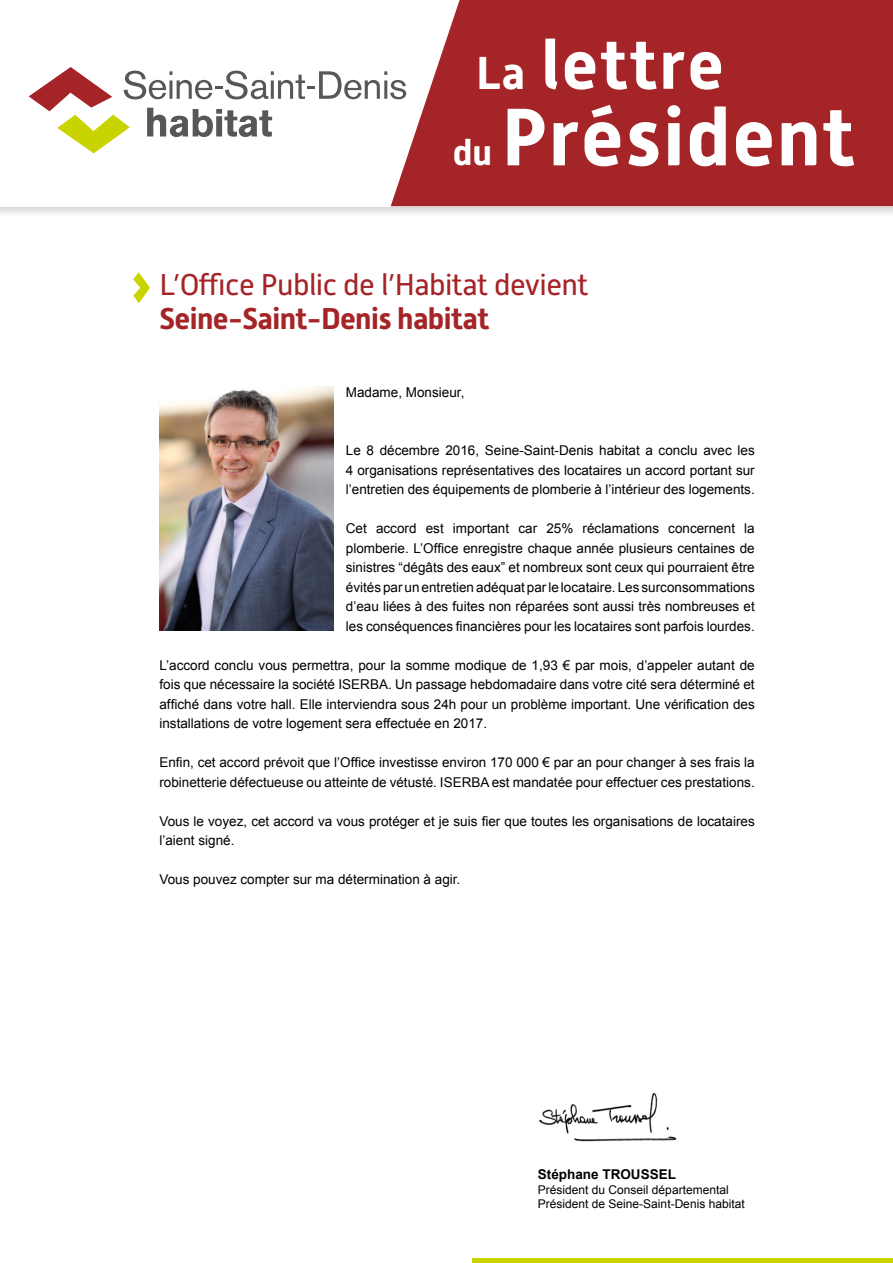
<style>
.page{position:relative;width:893px;height:1263px;background:#fff}
.page>*{position:absolute;margin:0;border:0;box-sizing:border-box;transform-origin:0 0}
.t1{font:700 81px "Alwyn New";letter-spacing:.02em;color:#fff}
.t2{font:700 69.15px "Alwyn New";letter-spacing:.03em;color:#fff}
.t3{font:700 46.05px "Alwyn New";color:#fff}
.t4{font:700 36px "Alwyn New";color:#fff}
.t5{font:30px "Alwyn New";letter-spacing:-.02em;color:#a52428}
.t6{font:700 30px "Alwyn New";letter-spacing:-.02em;color:#a52428}
.t7{font:13.5px/19.5px "Arial";color:#000;text-align:justify}
.t8{font:700 13.5px "Arial";color:#000}
.t9{font:12px/14.4px "Arial";color:#000}
</style>
<div class="page">
<div style="left:0;top:0;width:893px;height:218px;background:#000;opacity:.2"></div>
<div style="left:0;top:0;width:893px;height:206px;background:#fff"></div>
<hr style="left:472px;top:1259px;width:421px;height:4px;background:#c8d300">
<div style="left:391px;top:0;width:502px;height:206px;background:#a52428"></div>
<img style="left:159px;top:387px;width:174px;height:244px">
<svg style="left:133px;top:272px;width:17px;height:31px"></svg>
<svg style="left:29px;top:67px;width:377px;height:86px"></svg>
<img style="left:539px;top:1092px;width:138px;height:50px">
<h2 class="t2" style="left:541px;top:25px;width:184px">lettre</h2>
<h1 class="t1" style="left:501px;top:90px;width:355px">Président</h1>
<h3 class="t3" style="left:476px;top:46px;width:50px">La</h3>
<h3 class="t4" style="left:453px;top:132px;width:41px">du</h3>
<h3 class="t5" style="left:159px;top:268px;width:431px">L’Office Public de l’Habitat devient</h3>
<h3 class="t6" style="left:159px;top:302px;width:331px">Seine-Saint-Denis habitat</h3>
<p class="t7" style="left:346px;top:382px;width:120px">Madame, Monsieur,</p>
<p class="t7" style="left:346px;top:441px;width:410px">Le 8 décembre 2016, Seine-Saint-Denis habitat a conclu avec les 4 organisations représentatives des locataires un accord portant sur l’entretien des équipements de plomberie à l’intérieur des logements.</p>
<p class="t7" style="left:346px;top:519px;width:410px">Cet accord est important car 25% réclamations concernent la plomberie. L’Office enregistre chaque année plusieurs centaines de sinistres “dégâts des eaux” et nombreux sont ceux qui pourraient être évités par un entretien adéquat par le locataire. Les surconsommations d’eau liées à des fuites non réparées sont aussi très nombreuses et les conséquences financières pour les locataires sont parfois lourdes.</p>
<p class="t7" style="left:159px;top:655px;width:597px">L’accord conclu vous permettra, pour la somme modique de 1,93 € par mois, d’appeler autant de fois que nécessaire la société ISERBA. Un passage hebdomadaire dans votre cité sera déterminé et affiché dans votre hall. Elle interviendra sous 24h pour un problème important. Une vérification des installations de votre logement sera effectuée en 2017.</p>
<p class="t7" style="left:159px;top:753px;width:597px">Enfin, cet accord prévoit que l’Office investisse environ 170 000 € par an pour changer à ses frais la robinetterie défectueuse ou atteinte de vétusté. ISERBA est mandatée pour effectuer ces prestations.</p>
<p class="t7" style="left:159px;top:811px;width:597px">Vous le voyez, cet accord va vous protéger et je suis fier que toutes les organisations de locataires l’aient signé.</p>
<p class="t7" style="left:159px;top:870px;width:302px">Vous pouvez compter sur ma détermination à agir.</p>
<p class="t8" style="left:538px;top:1165px;width:140px">Stéphane TROUSSEL</p>
<p class="t9" style="left:538px;top:1182px;width:208px">Président du Conseil départemental<br>Président de Seine-Saint-Denis habitat</p>
</div>
